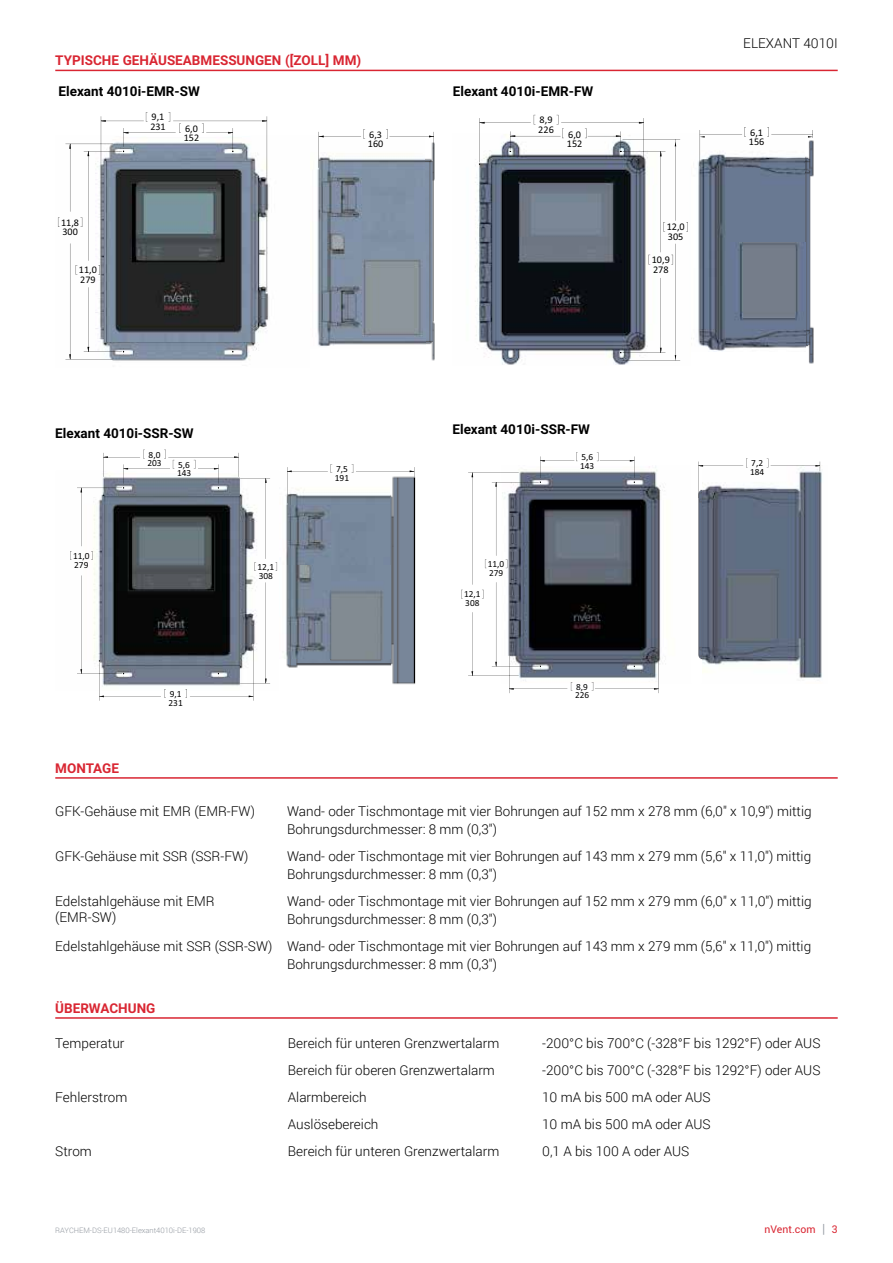
<style>
.page{position:relative;width:893px;height:1263px;background:#fff}
.page>*{position:absolute;margin:0;border:0;box-sizing:border-box;transform-origin:0 0}
.t1{font:300 13.5px/18px "Roboto";color:#000}
.t2{font:700 13.5px "Roboto";color:#000}
.t3{font:700 13.5px "Roboto";color:#d92632}
.t4{font:10.5px "Roboto";color:#d92632}
.t5{font:10.2px/9.6px "Calibri";color:#000}
.t6{font:10.05px/9.4px "Calibri";color:#000}
.t7{font:9.45px/8.9px "Calibri";color:#000}
.t8{font:9.3px/8.7px "Calibri";color:#000}
.t9{font:300 7.5px "Roboto";color:#90969e}
.s1{font-size:12.6px;color:#90969e}
</style>
<div class="page">
<hr style="left:55px;top:70px;width:783px;height:1px;background:#d92632">
<hr style="left:55px;top:777px;width:783px;height:2px;background:#d92632">
<hr style="left:55px;top:1017px;width:783px;height:2px;background:#d92632">
<img style="left:58px;top:217px;width:192px;height:144px">
<svg style="left:65px;top:116px;width:203px;height:243px"></svg>
<svg style="left:69px;top:120px;width:365px;height:239px"></svg>
<svg style="left:76px;top:112px;width:158px;height:243px"></svg>
<svg style="left:58px;top:218px;width:2px;height:10px"></svg>
<svg style="left:386px;top:129px;width:2px;height:10px"></svg>
<svg style="left:363px;top:129px;width:2px;height:10px"></svg>
<img style="left:475px;top:163px;width:206px;height:202px">
<svg style="left:479px;top:115px;width:334px;height:245px"></svg>
<img style="left:392px;top:471px;width:24px;height:214px">
<svg style="left:256px;top:464px;width:158px;height:219px"></svg>
<svg style="left:275px;top:562px;width:3px;height:10px"></svg>
<svg style="left:70px;top:450px;width:186px;height:251px"></svg>
<svg style="left:352px;top:464px;width:2px;height:10px"></svg>
<img style="left:820px;top:465px;width:2px;height:213px">
<svg style="left:472px;top:465px;width:348px;height:224px"></svg>
<svg style="left:767px;top:459px;width:2px;height:9px"></svg>
<svg style="left:746px;top:459px;width:2px;height:9px"></svg>
<svg style="left:492px;top:452px;width:143px;height:217px"></svg>
<svg style="left:482px;top:590px;width:2px;height:9px"></svg>
<svg style="left:592px;top:682px;width:2px;height:9px"></svg>
<p class="t3" style="left:55px;top:51px;width:308px">TYPISCHE GEHÄUSEABMESSUNGEN ([ZOLL] MM)</p>
<p class="t2" style="left:59px;top:82px;width:143px">Elexant 4010i-EMR-SW</p>
<p class="t6" style="left:150px;top:112px;width:17px">9,1<br>231</p>
<p class="t6" style="left:184px;top:124px;width:17px">6,0<br>152</p>
<p class="t6" style="left:368px;top:129px;width:17px">6,3<br>160</p>
<p class="t6" style="left:61px;top:218px;width:19px">11,8<br>300</p>
<p class="t6" style="left:79px;top:265px;width:19px">11,0<br>279</p>
<p class="t1" style="left:743px;top:34px;width:96px">ELEXANT 4010I</p>
<p class="t2" style="left:453px;top:82px;width:142px">Elexant 4010i-EMR-FW</p>
<p class="t5" style="left:538px;top:115px;width:17px">8,9<br>226</p>
<p class="t5" style="left:750px;top:127px;width:14px">6,1</p>
<p class="t5" style="left:568px;top:129px;width:14px">6,0</p>
<p class="t5" style="left:567px;top:139px;width:17px">152</p>
<p class="t5" style="left:749px;top:137px;width:17px">156</p>
<p class="t5" style="left:667px;top:222px;width:20px">12,0<br>305</p>
<p class="t5" style="left:652px;top:255px;width:20px">10,9<br>278</p>
<p class="t2" style="left:55px;top:423px;width:140px">Elexant 4010i-SSR-SW</p>
<p class="t7" style="left:147px;top:450px;width:16px">8,0<br>203</p>
<p class="t7" style="left:177px;top:460px;width:16px">5,6<br>143</p>
<p class="t7" style="left:73px;top:551px;width:18px">11,0<br>279</p>
<p class="t7" style="left:169px;top:689px;width:16px">9,1<br>231</p>
<p class="t7" style="left:258px;top:562px;width:18px">12,1<br>308</p>
<p class="t2" style="left:452px;top:420px;width:139px">Elexant 4010i-SSR-FW</p>
<p class="t8" style="left:580px;top:452px;width:16px">5,6<br>143</p>
<p class="t7" style="left:335px;top:464px;width:16px">7,5<br>191</p>
<p class="t8" style="left:750px;top:459px;width:16px">7,2<br>184</p>
<p class="t8" style="left:464px;top:590px;width:18px">12,1<br>308</p>
<p class="t8" style="left:488px;top:559px;width:18px">11,0<br>279</p>
<p class="t8" style="left:575px;top:682px;width:16px">8,9<br>226</p>
<p class="t3" style="left:55px;top:759px;width:65px">MONTAGE</p>
<p class="t1" style="left:55px;top:802px;width:201px">GFK-Gehäuse mit EMR (EMR-FW)</p>
<p class="t1" style="left:287px;top:802px;width:526px">Wand- oder Tischmontage mit vier Bohrungen auf 152 mm x 278 mm (6,0" x 10,9") mittig<br>Bohrungsdurchmesser: 8 mm (0,3")</p>
<p class="t1" style="left:55px;top:847px;width:195px">GFK-Gehäuse mit SSR (SSR-FW)</p>
<p class="t1" style="left:287px;top:847px;width:526px">Wand- oder Tischmontage mit vier Bohrungen auf 143 mm x 279 mm (5,6" x 11,0") mittig<br>Bohrungsdurchmesser: 8 mm (0,3")</p>
<p class="t1" style="left:55px;top:893px;width:161px;line-height:15.8px">Edelstahlgehäuse mit EMR (EMR-SW)</p>
<p class="t1" style="left:287px;top:892px;width:526px">Wand- oder Tischmontage mit vier Bohrungen auf 152 mm x 279 mm (6,0" x 11,0") mittig<br>Bohrungsdurchmesser: 8 mm (0,3")</p>
<p class="t1" style="left:287px;top:937px;width:526px;text-indent:-232px">Edelstahlgehäuse mit SSR (SSR-SW) Wand- oder Tischmontage mit vier Bohrungen auf 143 mm x 279 mm (5,6" x 11,0") mittig<br>Bohrungsdurchmesser: 8 mm (0,3")</p>
<p class="t3" style="left:55px;top:999px;width:102px">ÜBERWACHUNG</p>
<p class="t1" style="left:55px;top:1034px;width:71px">Temperatur</p>
<p class="t1" style="left:288px;top:1034px;width:213px">Bereich für unteren Grenzwertalarm</p>
<p class="t1" style="left:542px;top:1034px;width:280px">-200°C bis 700°C (-328°F bis 1292°F) oder AUS</p>
<p class="t1" style="left:288px;top:1061px;width:209px">Bereich für oberen Grenzwertalarm</p>
<p class="t1" style="left:542px;top:1061px;width:280px">-200°C bis 700°C (-328°F bis 1292°F) oder AUS</p>
<p class="t1" style="left:55px;top:1087px;width:74px">Fehlerstrom</p>
<p class="t1" style="left:288px;top:1087px;width:80px">Alarmbereich</p>
<p class="t1" style="left:542px;top:1087px;width:170px">10 mA bis 500 mA oder AUS</p>
<p class="t1" style="left:288px;top:1114px;width:92px">Auslösebereich</p>
<p class="t1" style="left:542px;top:1114px;width:170px">10 mA bis 500 mA oder AUS</p>
<p class="t1" style="left:55px;top:1141px;width:38px">Strom</p>
<p class="t1" style="left:288px;top:1141px;width:213px">Bereich für unteren Grenzwertalarm</p>
<p class="t1" style="left:542px;top:1141px;width:149px">0,1 A bis 100 A oder AUS</p>
<p class="t9" style="left:55px;top:1225px;width:152px">RAYCHEM-DS-EU1480-Elexant4010i-DE-1908</p>
<p class="t4" style="left:764px;top:1222px;width:75px">nVent.com <span class="s1">|</span> 3</p>
</div>
